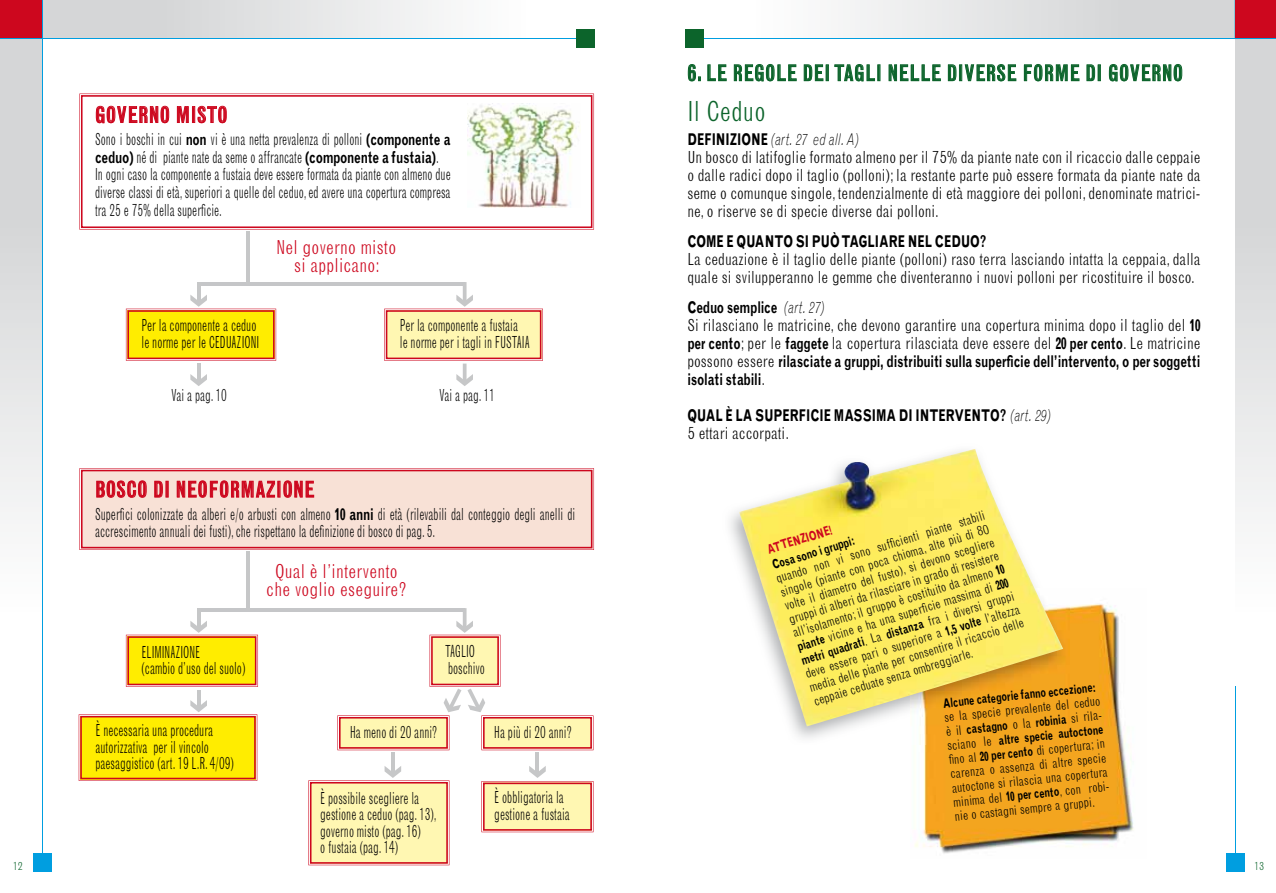
<style>
.page{position:relative;width:1276px;height:893px;background:#fff}
.page>*{position:absolute;margin:0;border:0;box-sizing:border-box;transform-origin:0 0}
.t1{font:300 condensed 27px "Grotesque";letter-spacing:.01em;color:#0c642b}
.t2{font:condensed 21.6px "Grotesque";letter-spacing:.03em;color:#0c642b}
.t3{font:condensed 21.6px "Grotesque";letter-spacing:.03em;color:#cd071e}
.t4{font:300 condensed 18.75px/18px "Grotesque";letter-spacing:.01em;color:#cd071e;text-align:center}
.t5{font:300 condensed 16.2px/16.5px "Grotesque";color:#000;scale:.75 1}
.t6{font:300 condensed 16.2px/18px "Grotesque";color:#000}
.t7{font:700 16.2px/18px "Grotesque";color:#000;scale:.7 1}
.t8{font:300 condensed 12.75px/14.2px "Grotesque";color:#000}
.t9{font:700 12.75px "Grotesque";color:#000;scale:.7 1}
.t10{font:700 12.75px "Grotesque";color:#cd071e;scale:.7 1}
.t11{font:300 condensed 10.8px "Grotesque";color:#0c642b}
.s1{font-weight:700;font-stretch:normal}
.s2{font-style:italic;font-stretch:normal}
.s3{font-weight:300;font-style:italic}
.s4{font-weight:300;font-stretch:condensed}
</style>
<div class="page">
<svg style="left:43px;top:0;width:396px;height:38px;background:#e0e0e1"></svg>
<div style="left:0;top:0;width:43px;height:39px;background:#cd071e"></div>
<div style="left:0;top:39px;width:43px;height:647px;background:linear-gradient(to bottom,#cccdce,#fff)"></div>
<img style="left:0;top:39px;width:42px;height:1px">
<hr style="left:0;top:38px;width:583px;height:1px;background:#009ee0">
<div style="left:576px;top:29px;width:19px;height:19px;background:#0c642b"></div>
<hr style="left:42px;top:0;width:1px;height:861px;background:#009ee0">
<div style="left:33px;top:853px;width:19px;height:19px;background:#009ee0"></div>
<hr style="left:1234px;top:0;width:1px;height:861px;background:#009ee0">
<div style="left:1225px;top:853px;width:19px;height:19px;background:#009ee0"></div>
<svg style="left:843px;top:0;width:392px;height:38px"></svg>
<div style="left:1235px;top:0;width:41px;height:39px;background:#cd071e"></div>
<div style="left:1235px;top:39px;width:41px;height:647px;background:linear-gradient(to bottom,#cccdce,#fff)"></div>
<img style="left:1235px;top:39px;width:41px;height:1px">
<hr style="left:695px;top:38px;width:581px;height:1px;background:#009ee0">
<div style="left:685px;top:29px;width:19px;height:19px;background:#0c642b"></div>
<svg style="left:79px;top:94px;width:515px;height:136px;fill:#fbebed"></svg>
<svg style="left:81px;top:95px;width:511px;height:133px"></svg>
<svg style="left:95px;top:105px;width:75px;height:19px"></svg>
<svg style="left:177px;top:99px;width:12px;height:24px"></svg>
<div style="left:192px;top:106px;width:3px;height:17px;border:1px solid #cd071e"></div>
<svg style="left:197px;top:105px;width:30px;height:18px"></svg>
<svg style="left:79px;top:468px;width:515px;height:82px;background:#f4cec6"></svg>
<img style="left:467px;top:104px;width:113px;height:104px">
<hr style="left:199px;top:282px;width:266px;height:4px;background:#c5c6c8">
<hr style="left:199px;top:608px;width:266px;height:4px;background:#c5c6c8">
<hr style="left:197px;top:282px;width:4px;height:21px;background:#c6c7c8">
<svg style="left:126px;top:295px;width:150px;height:66px"></svg>
<hr style="left:197px;top:608px;width:4px;height:21px;background:#c6c7c8">
<svg style="left:126px;top:621px;width:132px;height:66px"></svg>
<hr style="left:197px;top:364px;width:4px;height:18px;background:#c6c7c8">
<svg style="left:190px;top:374px;width:17px;height:12px"></svg>
<hr style="left:197px;top:690px;width:4px;height:18px;background:#c6c7c8">
<svg style="left:79px;top:700px;width:178px;height:81px"></svg>
<hr style="left:391px;top:752px;width:4px;height:22px;background:#c6c7c8">
<svg style="left:308px;top:766px;width:141px;height:99px;background:#fbe7b4"></svg>
<hr style="left:463px;top:282px;width:3px;height:21px;background:#c6c7c8">
<svg style="left:384px;top:295px;width:159px;height:66px"></svg>
<hr style="left:463px;top:608px;width:3px;height:21px;background:#c6c7c8">
<hr style="left:463px;top:364px;width:3px;height:18px;background:#c6c7c8">
<svg style="left:456px;top:374px;width:17px;height:12px"></svg>
<svg style="left:337px;top:621px;width:256px;height:129px"></svg>
<hr style="left:246px;top:232px;width:4px;height:52px;background:#c6c7c8">
<hr style="left:246px;top:551px;width:4px;height:59px;background:#c6c7c8">
<hr style="left:535px;top:752px;width:4px;height:22px;background:#c6c7c8">
<svg style="left:481px;top:766px;width:112px;height:66px"></svg>
<img style="left:915px;top:604px;width:219px;height:250px">
<img style="left:912px;top:604px;width:157px;height:141px">
<img style="left:739px;top:449px;width:324px;height:277px">
<svg style="left:687px;top:64px;width:14px;height:18px"></svg>
<svg style="left:707px;top:64px;width:20px;height:17px"></svg>
<svg style="left:733px;top:64px;width:64px;height:18px"></svg>
<svg style="left:803px;top:64px;width:20px;height:17px"></svg>
<div style="left:826px;top:64px;width:3px;height:17px;border:1px solid #0c642b"></div>
<svg style="left:834px;top:64px;width:41px;height:18px"></svg>
<svg style="left:888px;top:64px;width:53px;height:17px"></svg>
<svg style="left:947px;top:64px;width:9px;height:17px"></svg>
<div style="left:959px;top:64px;width:3px;height:17px;border:1px solid #0c642b"></div>
<svg style="left:964px;top:64px;width:52px;height:18px"></svg>
<svg style="left:1023px;top:64px;width:56px;height:18px"></svg>
<svg style="left:1086px;top:64px;width:9px;height:17px"></svg>
<svg style="left:1108px;top:64px;width:74px;height:18px"></svg>
<h2 class="t3" style="left:95px;top:102px;width:134px">GOVERNO MISTO</h2>
<p class="t5" style="left:95px;top:130px;width:476px;line-height:17.7px">Sono i boschi in cui <span class="s1">non</span> vi è una netta prevalenza di polloni <span class="s1">(componente a ceduo)</span> né di piante nate da seme o affrancate <span class="s1">(componente a fustaia)</span>.<br>In ogni caso la componente a fustaia deve essere formata da piante con almeno due diverse classi di età, superiori a quelle del ceduo, ed avere una copertura compresa tra 25 e 75% della superficie.</p>
<p class="t5" style="left:142px;top:317px;width:158px">Per la componente a ceduo le norme per le CEDUAZIONI</p>
<p class="t4" style="left:277px;top:239px;width:121px">Nel governo misto si applicano:</p>
<p class="t5" style="left:400px;top:317px;width:175px">Per la componente a fustaia le norme per i tagli in FUSTAIA</p>
<p class="t5" style="left:172px;top:387px;width:75px">Vai a pag. 10</p>
<p class="t5" style="left:439px;top:387px;width:75px">Vai a pag. 11</p>
<h2 class="t3" style="left:95px;top:477px;width:221px">BOSCO DI NEOFORMAZIONE</h2>
<p class="t5" style="left:95px;top:505px;width:642px;line-height:17.7px">Superfici colonizzate da alberi e/o arbusti con almeno <span class="s1">10 anni</span> di età (rilevabili dal conteggio degli anelli di accrescimento annuali dei fusti), che rispettano la definizione di bosco di pag. 5.</p>
<p class="t5" style="left:142px;top:643px;width:140px">ELIMINAZIONE<br>(cambio d’uso del suolo)</p>
<p class="t5" style="left:95px;top:722px;width:186px">È necessaria una procedura autorizzativa per il vincolo paesaggistico (art. 19 L.R. 4/09)</p>
<p class="t4" style="left:266px;top:562px;width:142px">Qual è l’intervento che voglio eseguire?</p>
<p class="t5" style="left:445px;top:643px;width:54px">TAGLIO boschivo</p>
<p class="t5" style="left:350px;top:724px;width:118px">Ha meno di 20 anni?</p>
<p class="t5" style="left:320px;top:790px;width:157px">È possibile scegliere la gestione a ceduo (pag. 13), governo misto (pag. 16)<br>o fustaia (pag. 14)</p>
<p class="t5" style="left:494px;top:724px;width:105px">Ha più di 20 anni?</p>
<p class="t5" style="left:494px;top:789px;width:102px">È obbligatoria la gestione a fustaia</p>
<h2 class="t2" style="left:687px;top:60px;width:497px">6. LE REGOLE DEI TAGLI NELLE DIVERSE FORME DI GOVERNO</h2>
<h1 class="t1" style="left:687px;top:95px;width:80px">Il Ceduo</h1>
<p class="t6" style="left:687px;top:130px;width:515px"><span class="s1">DEFINIZIONE</span> <span class="s2">(art. 27 ed all. A)<br></span>Un bosco di latifoglie formato almeno per il 75% da piante nate con il ricaccio dalle ceppaie o dalle radici dopo il taglio (polloni); la restante parte può essere formata da piante nate da seme o comunque singole, tendenzialmente di età maggiore dei polloni, denominate matrici&shy;ne, o riserve se di specie diverse dai polloni.</p>
<p class="t7" style="left:687px;top:233px;width:429px">COME E QUANTO SI PUÒ TAGLIARE NEL CEDUO?</p>
<p class="t6" style="left:687px;top:250px;width:515px">La ceduazione è il taglio delle piante (polloni) raso terra lasciando intatta la ceppaia, dalla quale si svilupperanno le gemme che diventeranno i nuovi polloni per ricostituire il bosco.</p>
<p class="t6" style="left:687px;top:298px;width:515px"><span class="s1">Ceduo semplice</span> <span class="s2">(art. 27)<br></span>Si rilasciano le matricine, che devono garantire una copertura minima dopo il taglio del <span class="s1">10 per cento</span>; per le <span class="s1">faggete</span> la copertura rilasciata deve essere del <span class="s1">20 per cento</span>. Le matricine possono essere <span class="s1">rilasciate a gruppi, distribuiti sulla superficie dell’intervento, o per soggetti isolati stabili</span>.</p>
<p class="t7" style="left:687px;top:407px;width:520px">QUAL È LA SUPERFICIE MASSIMA DI INTERVENTO? <span class="s3">(art. 29)<br></span><span class="s4">5 ettari accorpati.</span></p>
<p class="t8" style="left:774px;top:572px;width:225px;rotate:-17deg">quando non vi sono suffi cienti piante stabili singole (piante con poca chioma, alte più di 80 volte il diametro del fusto), si devono scegliere gruppi di alberi da rilasciare in grado di resistere all’isolamento; il gruppo è costituito da almeno <span class="s1">10 piante</span> vicine e ha una superfi cie massima di <span class="s1">200 metri quadrati</span>. La <span class="s1">distanza</span> fra i diversi gruppi deve essere pari o superiore a <span class="s1">1,5 volte</span> l’altezza media delle piante per consentire il ricaccio delle ceppaie ceduate senza ombreggiarle.</p>
<p class="t10" style="left:765px;top:542px;width:98px;rotate:-17deg">ATTENZIONE!</p>
<p class="t9" style="left:770px;top:558px;width:124px;rotate:-17deg">Cosa sono i gruppi:</p>
<p class="t9" style="left:942px;top:696px;width:221px;rotate:-6deg">Alcune categorie fanno eccezione:</p>
<p class="t8" style="left:943px;top:710px;width:161px;rotate:-6deg">se la specie prevalente del ceduo è il <span class="s1">castagno</span> o la <span class="s1">robinia</span> si rila&shy;sciano le <span class="s1">altre specie autoctone </span>fi no al <span class="s1">20 per cento</span> di copertura; in carenza o assenza di altre specie autoctone si rilascia una copertura minima del <span class="s1">10 per cento</span>, con robi&shy;nie o castagni sempre a gruppi.</p>
<p class="t11" style="left:13px;top:859px;width:12px">12</p>
<p class="t11" style="left:1254px;top:859px;width:12px">13</p>
</div>
